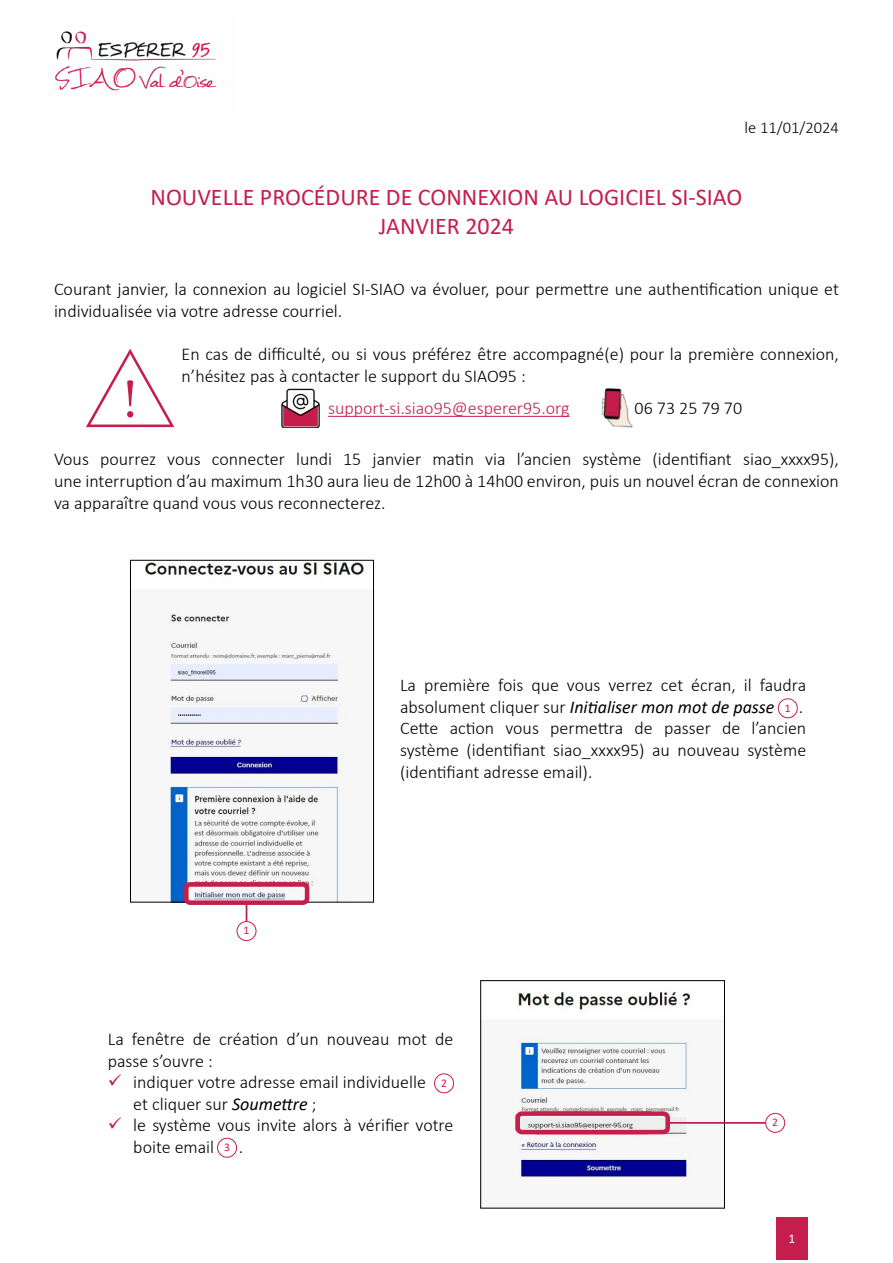
<style>
.page{position:relative;width:893px;height:1263px;background:#fff}
.page>*{position:absolute;margin:0;border:0;box-sizing:border-box;transform-origin:0 0}
.t1{font:54.9px "Minion Pro";color:#c51e4c}
.t2{font:24px/28.8px "Calibri";color:#c51e4c;text-align:center}
.t3{font:300 18px/21.6px "Calibri";color:#000}
.t4{font:300 18px "Calibri";color:#c51e4c}
.t5{font:300 16.5px "Calibri";color:#000}
.t6{font:13.5px "Calibri";color:#fff}
.t7{font:11.7px "Calibri";color:#c51e4c}
.s1{font-weight:400;font-style:italic}
</style>
<div class="page">
<img style="left:55px;top:31px;width:162px;height:60px">
<hr style="left:328px;top:416px;width:241px;height:1px;background:#c51e4c">
<svg style="left:86px;top:349px;width:89px;height:79px"></svg>
<div style="left:776px;top:1217px;width:32px;height:43px;background:#c51e4c"></div>
<img style="left:281px;top:389px;width:39px;height:39px">
<img style="left:601px;top:388px;width:32px;height:39px">
<img style="left:144px;top:562px;width:227px;height:338px">
<div style="left:130px;top:560px;width:244px;height:342px;border:1px solid #000"></div>
<div style="left:237px;top:921px;width:19px;height:20px;border:1px solid #c51e4c;border-radius:50%"></div>
<div style="left:184px;top:882px;width:125px;height:23px;border:4px solid #c51e4c;border-radius:4px"></div>
<svg style="left:246px;top:902px;width:1px;height:19px"></svg>
<div style="left:778px;top:698px;width:20px;height:20px;border:1px solid #c51e4c;border-radius:50%"></div>
<img style="left:482px;top:991px;width:241px;height:188px">
<div style="left:480px;top:980px;width:245px;height:228px;border:1px solid #000"></div>
<div style="left:515px;top:1111px;width:155px;height:23px;border:4px solid #c51e4c;border-radius:4px"></div>
<div style="left:765px;top:1113px;width:20px;height:20px;border:1px solid #c51e4c;border-radius:50%"></div>
<div style="left:669px;top:1122px;width:96px;height:1px;border:1px solid #c51e4c"></div>
<div style="left:434px;top:1073px;width:20px;height:20px;border:1px solid #c51e4c;border-radius:50%"></div>
<div style="left:217px;top:1138px;width:20px;height:20px;border:1px solid #c51e4c;border-radius:50%"></div>
<p class="t5" style="left:745px;top:117px;width:96px">le 11/01/2024</p>
<h2 class="t2" style="left:151px;top:182px;width:593px">NOUVELLE PROCÉDURE DE CONNEXION AU LOGICIEL SI-SIAO<br>JANVIER 2024</h2>
<p class="t3" style="left:54px;top:278px;width:786px">Courant janvier, la connexion au logiciel SI-SIAO va évoluer, pour permettre une authentification unique et individualisée via votre adresse courriel.</p>
<p class="t3" style="left:182px;top:343px;width:659px">En cas de difficulté, ou si vous préférez être accompagné(e) pour la première connexion, n’hésitez pas à contacter le support du SIAO95 :</p>
<h1 class="t1" style="left:123px;top:363px;width:17px">!</h1>
<p class="t4" style="left:328px;top:397px;width:243px">support-si.siao95@esperer95.org</p>
<p class="t3" style="left:635px;top:397px;width:109px">06 73 25 79 70</p>
<p class="t3" style="left:54px;top:448px;width:786px;text-align:justify">Vous pourrez vous connecter lundi 15 janvier matin via l’ancien système (identifiant siao_xxxx95), une interruption d’au maximum 1h30 aura lieu de 12h00 à 14h00 environ, puis un nouvel écran de connexion va apparaître quand vous vous reconnecterez.</p>
<p class="t7" style="left:244px;top:922px;width:7px">1</p>
<p class="t3" style="left:400px;top:674px;width:408px">La première fois que vous verrez cet écran, il faudra absolument cliquer sur <span class="s1">Initialiser mon mot de passe</span></p>
<p class="t7" style="left:785px;top:700px;width:7px">1</p>
<p class="t3" style="left:400px;top:696px;width:408px;text-indent:399px">.<br>Cette action vous permettra de passer de l’ancien système (identifiant siao_xxxx95) au nouveau système (identifiant adresse email).</p>
<p class="t3" style="left:108px;top:1028px;width:347px">La fenêtre de création d’un nouveau mot de</p>
<p class="t3" style="left:108px;top:1049px;width:107px">passe s’ouvre :</p>
<p class="t3" style="left:133px;top:1071px;width:294px">indiquer votre adresse email individuelle</p>
<p class="t3" style="left:133px;top:1093px;width:185px">et cliquer sur <span class="s1">Soumettre</span> ;</p>
<p class="t3" style="left:133px;top:1114px;width:322px">le système vous invite alors à vérifier votre</p>
<p class="t3" style="left:133px;top:1136px;width:82px">boite email</p>
<p class="t3" style="left:239px;top:1136px;width:6px">.</p>
<p class="t7" style="left:441px;top:1075px;width:7px">2</p>
<p class="t7" style="left:224px;top:1139px;width:7px">3</p>
<p class="t7" style="left:772px;top:1114px;width:7px">2</p>
<p class="t6" style="left:789px;top:1229px;width:8px">1</p>
</div>
